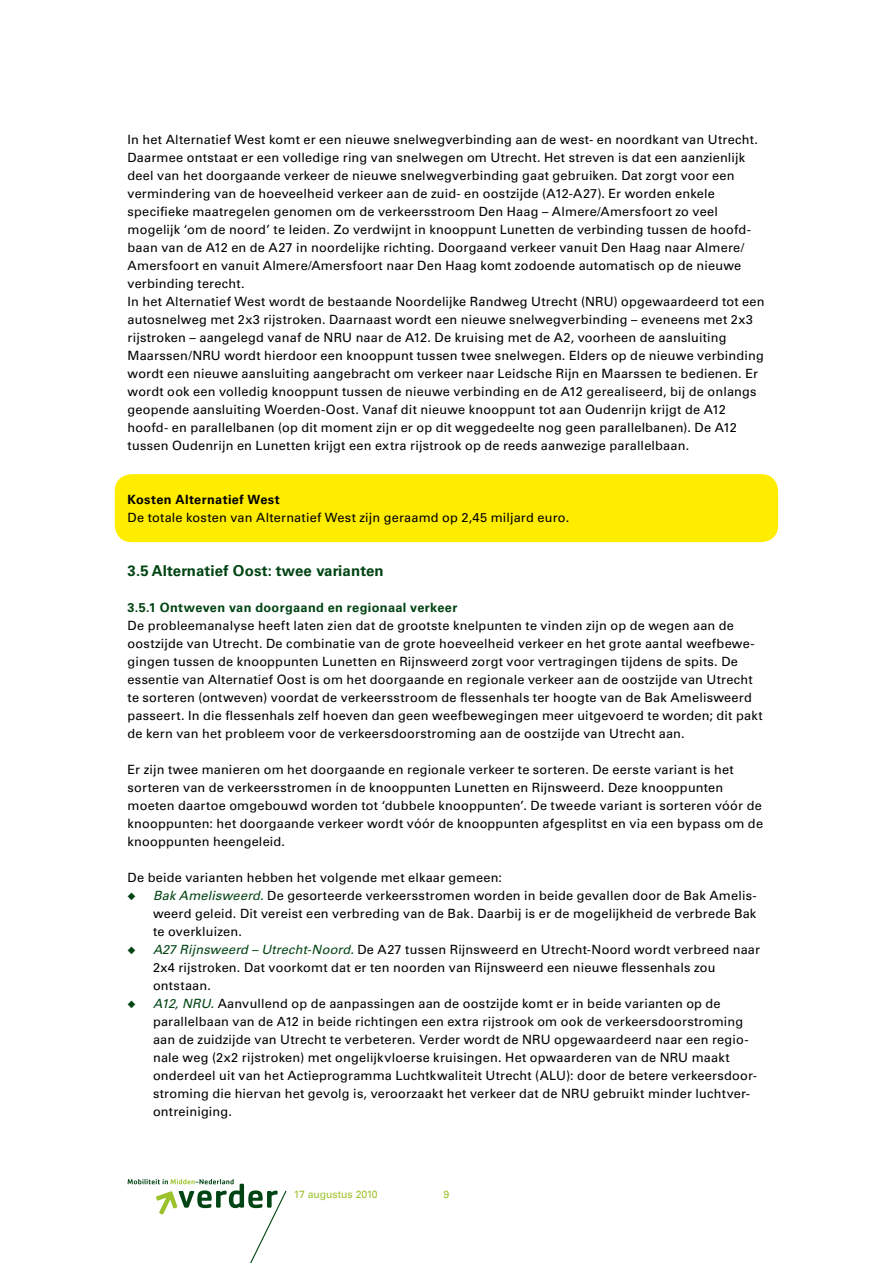
<style>
.page{position:relative;width:893px;height:1263px;background:#fff}
.page>*{position:absolute;margin:0;border:0;box-sizing:border-box;transform-origin:0 0}
.t1{font:700 15px "Univers LT Std";letter-spacing:.01em;color:#004413}
.t2{font:12.75px/18px "Univers LT Std";letter-spacing:.015em;color:#000}
.t3{font:700 12.75px "Univers LT Std";letter-spacing:.025em;color:#004413}
.t4{font:700 12.75px "Univers LT Std";letter-spacing:.03em;color:#000}
.t5{font:10.5px "Univers Com 55 Roman";letter-spacing:-.005em;color:#9cc22b}
.s1{color:#004413}
.s2{font-style:italic;color:#004413}
</style>
<div class="page">
<svg style="left:128px;top:1179px;width:159px;height:84px"></svg>
<div style="left:115px;top:474px;width:663px;height:68px;background:#ffed00;border-radius:17px"></div>
<p class="t2" style="left:128px;top:131px;width:639px">In het Alternatief West komt er een nieuwe snelwegverbinding aan de west- en noordkant van Utrecht.<br>Daarmee ontstaat er een volledige ring van snelwegen om Utrecht. Het streven is dat een aanzienlijk deel van het doorgaande verkeer de nieuwe snelwegverbinding gaat gebruiken. Dat zorgt voor een vermindering van de hoeveelheid verkeer aan de zuid- en oostzijde (A12-A27). Er worden enkele specifieke maatregelen genomen om de verkeersstroom Den Haag – Almere/Amersfoort zo veel mogelijk ‘om de noord’ te leiden. Zo verdwijnt in knooppunt Lunetten de verbinding tussen de hoofd&shy;baan van de A12 en de A27 in noordelijke richting. Doorgaand verkeer vanuit Den Haag naar Almere/ Amersfoort en vanuit Almere/Amersfoort naar Den Haag komt zodoende automatisch op de nieuwe verbinding terecht.<br>In het Alternatief West wordt de bestaande Noordelijke Randweg Utrecht (NRU) opgewaardeerd tot een autosnelweg met 2x3 rijstroken. Daarnaast wordt een nieuwe snelwegverbinding – eveneens met 2x3 rijstroken – aangelegd vanaf de NRU naar de A12. De kruising met de A2, voorheen de aansluiting Maarssen/NRU wordt hierdoor een knooppunt tussen twee snelwegen. Elders op de nieuwe verbinding wordt een nieuwe aansluiting aangebracht om verkeer naar Leidsche Rijn en Maarssen te bedienen. Er wordt ook een volledig knooppunt tussen de nieuwe verbinding en de A12 gerealiseerd, bij de onlangs geopende aansluiting Woerden-Oost. Vanaf dit nieuwe knooppunt tot aan Oudenrijn krijgt de A12 hoofd- en parallelbanen (op dit moment zijn er op dit weggedeelte nog geen parallelbanen). De A12 tussen Oudenrijn en Lunetten krijgt een extra rijstrook op de reeds aanwezige parallelbaan.</p>
<p class="t4" style="left:128px;top:492px;width:154px">Kosten Alternatief West</p>
<p class="t2" style="left:128px;top:509px;width:443px">De totale kosten van Alternatief West zijn geraamd op 2,45 miljard euro.</p>
<p class="t1" style="left:128px;top:562px;width:258px">3.5 Alternatief Oost: twee varianten</p>
<p class="t3" style="left:128px;top:600px;width:331px">3.5.1 Ontweven van doorgaand en regionaal verkeer</p>
<p class="t2" style="left:128px;top:617px;width:637px">De probleemanalyse heeft laten zien dat de grootste knelpunten te vinden zijn op de wegen aan de oostzijde van Utrecht. De combinatie van de grote hoeveelheid verkeer en het grote aantal weefbewe&shy;gingen tussen de knooppunten Lunetten en Rijnsweerd zorgt voor vertragingen tijdens de spits. De essentie van Alternatief Oost is om het doorgaande en regionale verkeer aan de oostzijde van Utrecht te sorteren (ontweven) voordat de verkeersstroom de flessenhals ter hoogte van de Bak Amelisweerd passeert. In die flessenhals zelf hoeven dan geen weefbewegingen meer uitgevoerd te worden; dit pakt de kern van het probleem voor de verkeersdoorstroming aan de oostzijde van Utrecht aan.</p>
<p class="t2" style="left:128px;top:761px;width:637px">Er zijn twee manieren om het doorgaande en regionale verkeer te sorteren. De eerste variant is het sorteren van de verkeersstromen ín de knooppunten Lunetten en Rijnsweerd. Deze knooppunten moeten daartoe omgebouwd worden tot ‘dubbele knooppunten’. De tweede variant is sorteren vóór de knooppunten: het doorgaande verkeer wordt vóór de knooppunten afgesplitst en via een bypass om de knooppunten heengeleid.</p>
<p class="t2" style="left:128px;top:869px;width:376px">De beide varianten hebben het volgende met elkaar gemeen:</p>
<p class="t2" style="left:153px;top:887px;width:605px;text-align:justify;text-indent:-26px"><span class="s1">◆</span> <span class="s2">Bak Amelisweerd.</span> De gesorteerde verkeersstromen worden in beide gevallen door de Bak Amelis&shy;weerd geleid. Dit vereist een verbreding van de Bak. Daarbij is er de mogelijkheid de verbrede Bak te overkluizen.</p>
<p class="t2" style="left:153px;top:941px;width:608px;text-indent:-26px"><span class="s1">◆</span> <span class="s2">A27 Rijnsweerd – Utrecht-Noord.</span> De A27 tussen Rijnsweerd en Utrecht-Noord wordt verbreed naar<br>2x4 rijstroken. Dat voorkomt dat er ten noorden van Rijnsweerd een nieuwe flessenhals zou ontstaan.</p>
<p class="t2" style="left:153px;top:995px;width:605px;text-indent:-26px"><span class="s1">◆</span> <span class="s2">A12, NRU.</span> Aanvullend op de aanpassingen aan de oostzijde komt er in beide varianten op de parallelbaan van de A12 in beide richtingen een extra rijstrook om ook de verkeersdoorstroming aan de zuidzijde van Utrecht te verbeteren. Verder wordt de NRU opgewaardeerd naar een regio&shy;nale weg (2x2 rijstroken) met ongelijkvloerse kruisingen. Het opwaarderen van de NRU maakt onderdeel uit van het Actieprogramma Luchtkwaliteit Utrecht (ALU): door de betere verkeersdoor&shy;stroming die hiervan het gevolg is, veroorzaakt het verkeer dat de NRU gebruikt minder luchtver&shy;ontreiniging.</p>
<p class="t5" style="left:294px;top:1188px;width:85px">17 augustus 2010</p>
<p class="t5" style="left:444px;top:1188px;width:7px">9</p>
</div>
